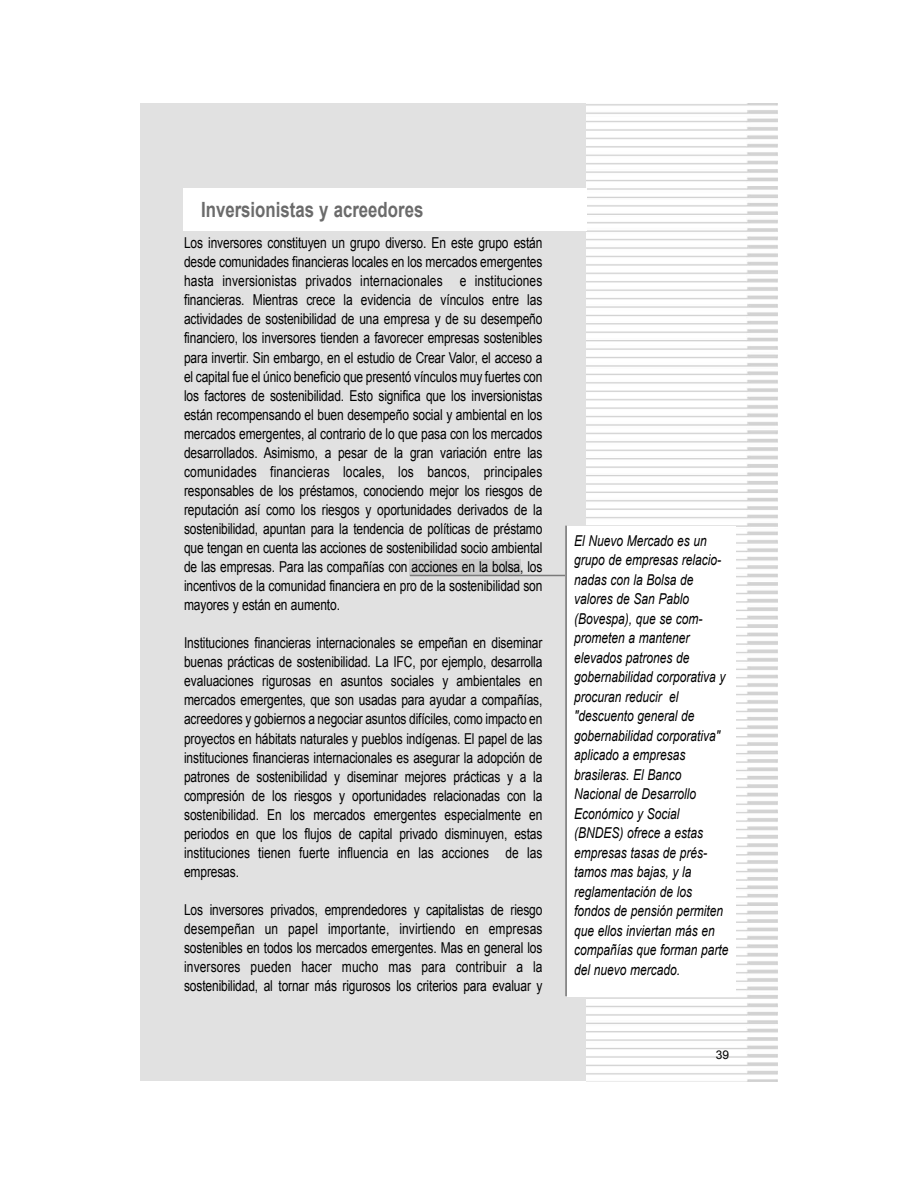
<style>
.page{position:relative;width:918px;height:1188px;background:#fff}
.page>*{position:absolute;margin:0;border:0;box-sizing:border-box;transform-origin:0 0}
.t1{font:700 21px "Arial";color:#6b6b6b;scale:.8 1}
.t2{font:15px/19px "Arial";letter-spacing:-.01em;color:#000;text-align:justify;scale:.8 1}
.t3{font:italic 15px/19.5px "Arial";color:#000;scale:.8 1}
.t4{font:12px "Arial";color:#000}
</style>
<div class="page">
<div style="left:140px;top:104px;width:447px;height:977px;background:#e1e1e1"></div>
<img style="left:587px;top:104px;width:191px;height:977px">
<div style="left:183px;top:189px;width:404px;height:42px;background:#fff"></div>
<div style="left:409px;top:559px;width:112px;height:16px;background:#cbcbcb"></div>
<hr style="left:410px;top:575px;width:158px;height:1px;background:#7a7a7a">
<div style="left:565px;top:526px;width:170px;height:470px;background:#fff"></div>
<hr style="left:565px;top:526px;width:2px;height:470px;background:#6b6b6b">
<h1 class="t1" style="left:201px;top:198px;width:279px">Inversionistas y acreedores</h1>
<p class="t2" style="left:184px;top:233px;width:450px">Los inversores constituyen un grupo diverso. En este grupo están desde comunidades financieras locales en los mercados emergentes hasta inversionistas privados internacionales e instituciones financieras. Mientras crece la evidencia de vínculos entre las actividades de sostenibilidad de una empresa y de su desempeño financiero, los inversores tienden a favorecer empresas sostenibles para invertir. Sin embargo, en el estudio de Crear Valor, el acceso a el capital fue el único beneficio que presentó vínculos muy fuertes con los factores de sostenibilidad. Esto significa que los inversionistas están recompensando el buen desempeño social y ambiental en los mercados emergentes, al contrario de lo que pasa con los mercados desarrollados. Asimismo, a pesar de la gran variación entre las comunidades financieras locales, los bancos, principales responsables de los préstamos, conociendo mejor los riesgos de reputación así como los riesgos y oportunidades derivados de la sostenibilidad, apuntan para la tendencia de políticas de préstamo que tengan en cuenta las acciones de sostenibilidad socio ambiental de las empresas. Para las compañías con acciones en la bolsa, los incentivos de la comunidad financiera en pro de la sostenibilidad son mayores y están en aumento.</p>
<p class="t2" style="left:184px;top:634px;width:449px">Instituciones financieras internacionales se empeñan en diseminar buenas prácticas de sostenibilidad. La IFC, por ejemplo, desarrolla evaluaciones rigurosas en asuntos sociales y ambientales en mercados emergentes, que son usadas para ayudar a compañías, acreedores y gobiernos a negociar asuntos difíciles, como impacto en proyectos en hábitats naturales y pueblos indígenas. El papel de las instituciones financieras internacionales es asegurar la adopción de patrones de sostenibilidad y diseminar mejores prácticas y a la compresión de los riesgos y oportunidades relacionadas con la sostenibilidad. En los mercados emergentes especialmente en periodos en que los flujos de capital privado disminuyen, estas instituciones tienen fuerte influencia en las acciones de las empresas.</p>
<p class="t2" style="left:184px;top:900px;width:449px">Los inversores privados, emprendedores y capitalistas de riesgo desempeñan un papel importante, invirtiendo en empresas sostenibles en todos los mercados emergentes. Mas en general los inversores pueden hacer mucho mas para contribuir a la sostenibilidad, al tornar más rigurosos los criterios para evaluar y</p>
<p class="t3" style="left:574px;top:531px;width:195px">El Nuevo Mercado es un grupo de empresas relacio&shy;nadas con la Bolsa de valores de San Pablo (Bovespa), que se com&shy;prometen a mantener elevados patrones de gobernabilidad corporativa y procuran reducir el "descuento general de gobernabilidad corporativa" aplicado a empresas brasileras. El Banco<br>Nacional de Desarrollo<br>Económico y Social (BNDES) ofrece a estas empresas tasas de prés&shy;tamos mas bajas, y la reglamentación de los fondos de pensión permiten que ellos inviertan más en compañías que forman parte del nuevo mercado.</p>
<p class="t4" style="left:716px;top:1048px;width:15px">39</p>
</div>
